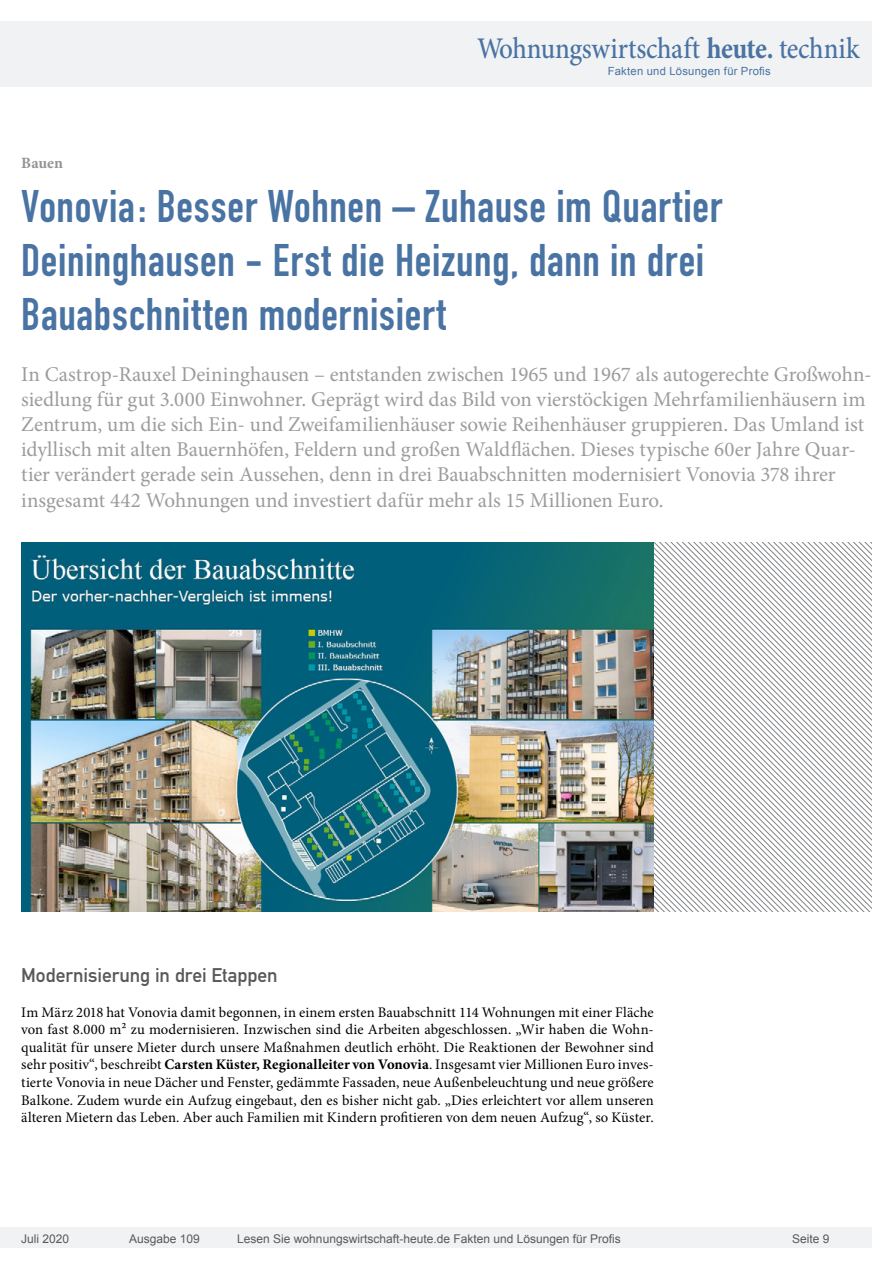
<style>
.page{position:relative;width:893px;height:1263px;background:#fff}
.page>*{position:absolute;margin:0;border:0;box-sizing:border-box;transform-origin:0 0}
.Überschrift_Groß{font:45px/54px "DIN Engschrift";letter-spacing:.015em;color:#4973a3}
.t1{font:500 30px "Minion Pro";letter-spacing:-.01em;color:#4973a3;scale:.9 1}
.Anlesetext{font:21px/25.2px "Minion Pro";letter-spacing:-.005em;color:#9c9c9c}
.Überschrift_Grau{font:19.5px "DIN Mittelschrift";letter-spacing:-.005em;color:#595959}
.Kategorie{font:700 15.75px "Minion Pro";letter-spacing:-.005em;color:#939393}
.Fließtext_erste_Zeil{font:14.7px/17.5px "Minion Pro";color:#000;text-align:justify}
.t2{font:12px "Arial";color:#595959}
.t3{font:11.25px "Arial";letter-spacing:.025em;color:#4973a3}
.s1{font-weight:700}
</style>
<div class="page">
<div style="left:0;top:1227px;width:872px;height:20px;background:#f1f2f3"></div>
<div style="left:0;top:21px;width:872px;height:66px;background:#f1f2f3"></div>
<svg style="left:654px;top:543px;width:218px;height:95px"></svg>
<svg style="left:654px;top:638px;width:218px;height:273px"></svg>
<img style="left:21px;top:543px;width:633px;height:368px">
<h2 class="t1" style="left:477px;top:28px;width:426px">Wohnungswirtschaft <span class="s1">heute.</span> technik</h2>
<p class="t3" style="left:608px;top:63px;width:165px">Fakten und Lösungen für Profis</p>
<p class="Kategorie" style="left:21px;top:152px;width:43px">Bauen</p>
<p class="Überschrift_Groß" style="left:21px;top:180px;width:702px">Vonovia: Besser Wohnen – Zuhause im Quartier<br>Deininghausen - Erst die Heizung, dann in drei<br>Bauabschnitten modernisiert</p>
<p class="Anlesetext" style="left:21px;top:361px;width:852px">In Castrop-Rauxel Deininghausen – entstanden zwischen 1965 und 1967 als autogerechte Großwohn&shy;siedlung für gut 3.000 Einwohner. Geprägt wird das Bild von vierstöckigen Mehrfamilienhäusern im Zentrum, um die sich Ein- und Zweifamilienhäuser sowie Reihenhäuser gruppieren. Das Umland ist idyllisch mit alten Bauernhöfen, Feldern und großen Waldflächen. Dieses typische 60er Jahre Quar&shy;tier verändert gerade sein Aussehen, denn in drei Bauabschnitten modernisiert Vonovia 378 ihrer insgesamt 442 Wohnungen und investiert dafür mehr als 15 Millionen Euro.</p>
<p class="Überschrift_Grau" style="left:21px;top:963px;width:258px">Modernisierung in drei Etappen</p>
<p class="Fließtext_erste_Zeil" style="left:21px;top:1003px;width:634px">Im März 2018 hat Vonovia damit begonnen, in einem ersten Bauabschnitt 114 Wohnungen mit einer Fläche von fast 8.000 m² zu modernisieren. Inzwischen sind die Arbeiten abgeschlossen. „Wir haben die Wohn&shy;qualität für unsere Mieter durch unsere Maßnahmen deutlich erhöht. Die Reaktionen der Bewohner sind sehr positiv“, beschreibt <span class="s1">Carsten Küster, Regionalleiter von Vonovia</span>. Insgesamt vier Millionen Euro inves&shy;tierte Vonovia in neue Dächer und Fenster, gedämmte Fassaden, neue Außenbeleuchtung und neue größere Balkone. Zudem wurde ein Aufzug eingebaut, den es bisher nicht gab. „Dies erleichtert vor allem unseren älteren Mietern das Leben. Aber auch Familien mit Kindern profitieren von dem neuen Aufzug“, so Küster.</p>
<p class="t2" style="left:21px;top:1230px;width:50px">Juli 2020</p>
<p class="t2" style="left:129px;top:1230px;width:72px">Ausgabe 109</p>
<p class="t2" style="left:237px;top:1230px;width:385px">Lesen Sie wohnungswirtschaft-heute.de Fakten und Lösungen für Profis</p>
<p class="t2" style="left:792px;top:1231px;width:39px">Seite 9</p>
</div>
